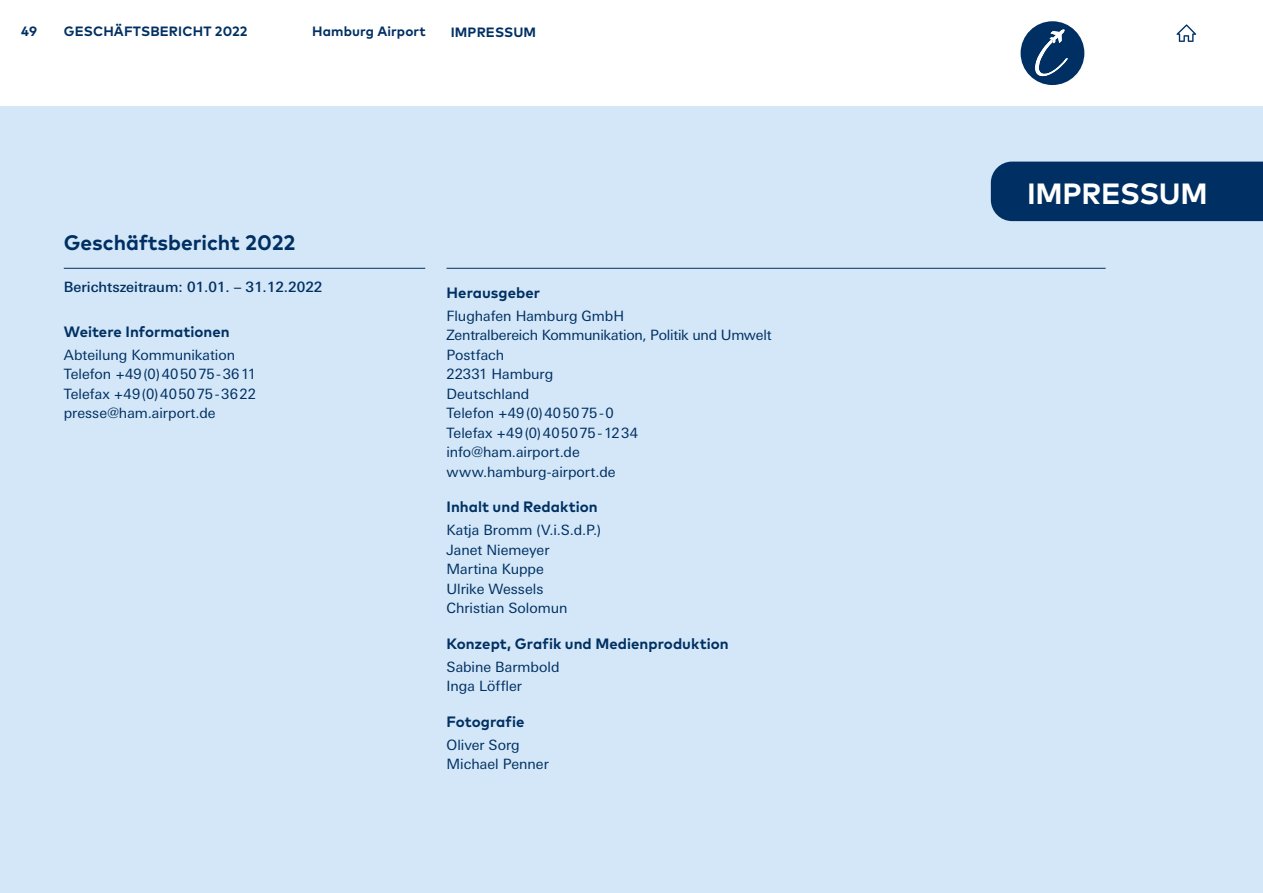
<style>
.page{position:relative;width:1263px;height:893px;background:#fff}
.page>*{position:absolute;margin:0;border:0;box-sizing:border-box;transform-origin:0 0}
.t1{font:700 29.25px "Mark Pro";letter-spacing:-.01em;color:#fff}
.t2{font:700 21px "Mark Pro";color:#003063}
.t3{font:700 15px "Mark Pro";letter-spacing:.005em;color:#003063}
.t4{font:14.25px/19.5px "LT Univers Basic";color:#003063}
.t5{font:500 14.25px "LT Univers Basic";color:#003063}
.t6{font:700 13.5px "Mark Pro";letter-spacing:.01em;color:#003063}
</style>
<div class="page">
<svg style="left:1176px;top:24px;width:20px;height:18px"></svg>
<div style="left:1020px;top:21px;width:64px;height:64px;background:#003063;border-radius:50%"></div>
<div style="left:0;top:106px;width:1263px;height:787px;background:#d4e7f8"></div>
<div style="left:991px;top:162px;width:272px;height:59px;background:#003063"></div>
<hr style="left:446px;top:268px;width:660px;height:1px;background:#003063">
<hr style="left:64px;top:268px;width:361px;height:1px;background:#003063">
<svg style="left:1034px;top:21px;width:35px;height:56px"></svg>
<p class="t6" style="left:21px;top:21px;width:17px">49</p>
<p class="t6" style="left:64px;top:21px;width:185px">GESCHÄFTSBERICHT 2022</p>
<p class="t6" style="left:312px;top:21px;width:115px">Hamburg Airport</p>
<p class="t6" style="left:451px;top:22px;width:87px">IMPRESSUM</p>
<h2 class="t2" style="left:64px;top:227px;width:233px">Geschäftsbericht 2022</h2>
<p class="t5" style="left:64px;top:279px;width:260px">Berichtszeitraum: 01.01. – 31.12.2022</p>
<p class="t3" style="left:64px;top:320px;width:167px">Weitere Informationen</p>
<p class="t4" style="left:64px;top:345px;width:194px">Abteilung Kommunikation<br>Telefon +49(0)405075-3611<br>Telefax +49(0)405075-3622 presse@ham.airport.de</p>
<p class="t3" style="left:446px;top:281px;width:95px">Herausgeber</p>
<p class="t4" style="left:446px;top:306px;width:327px">Flughafen Hamburg GmbH<br>Zentralbereich Kommunikation, Politik und Umwelt<br>Postfach<br>22331 Hamburg<br>Deutschland<br>Telefon +49(0)405075-0<br>Telefax +49(0)405075-1234 info@ham.airport.de<br>www.hamburg-airport.de</p>
<p class="t3" style="left:446px;top:495px;width:153px">Inhalt und Redaktion</p>
<p class="t4" style="left:446px;top:521px;width:156px">Katja Bromm (V.i.S.d.P.)<br>Janet Niemeyer<br>Martina Kuppe<br>Ulrike Wessels<br>Christian Solomun</p>
<p class="t3" style="left:446px;top:632px;width:284px">Konzept, Grafik und Medienproduktion</p>
<p class="t4" style="left:446px;top:657px;width:115px">Sabine Barmbold<br>Inga Löffler</p>
<p class="t3" style="left:446px;top:710px;width:80px">Fotografie</p>
<p class="t4" style="left:446px;top:735px;width:104px">Oliver Sorg<br>Michael Penner</p>
<h1 class="t1" style="left:1027px;top:171px;width:182px">IMPRESSUM</h1>
</div>
